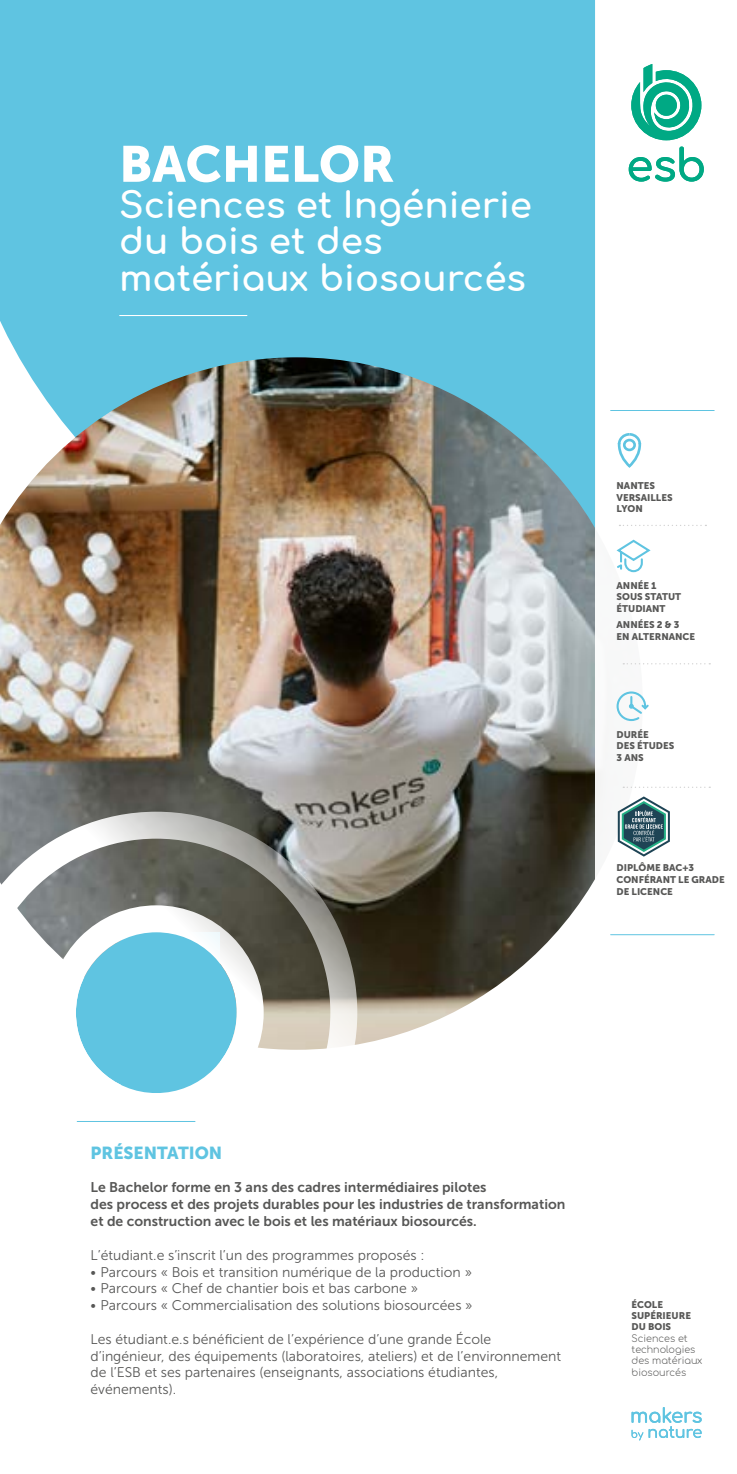
<style>
.page{position:relative;width:737px;height:1474px;background:#fff}
.page>*{position:absolute;margin:0;border:0;box-sizing:border-box;transform-origin:0 0}
.t1{font:50.4px "Museo Sans 900";color:#fff}
.t2{font:700 35.7px/36.2px "Comfortaa";color:#fff}
.t3{font:17.32px "Museo Sans 900";color:#5fc4e1}
.t4{font:14px/16.8px "Museo Sans 300";color:#575756}
.t5{font:14px/16.8px "Museo Sans 700";color:#575756}
.t6{font:9.62px/11.5px "Museo Sans 900";color:#575756}
.t7{font:300 9.62px/11.4px "Comfortaa";color:#575756}
</style>
<div class="page">
<div style="left:0;top:0;width:595px;height:357px;background:#5fc4e1"></div>
<img style="left:0;top:357px;width:595px;height:688px">
<hr style="left:120px;top:315px;width:127px;height:1px;background:#fff">
<img style="left:0;top:811px;width:357px;height:311px">
<hr style="left:77px;top:1121px;width:118px;height:1px;background:#5fc4e1">
<svg style="left:631px;top:64px;width:70px;height:76px"></svg>
<svg style="left:628px;top:146px;width:75px;height:36px"></svg>
<svg style="left:616px;top:539px;width:35px;height:34px"></svg>
<svg style="left:616px;top:691px;width:33px;height:31px"></svg>
<svg style="left:631px;top:1407px;width:70px;height:33px"></svg>
<hr style="left:610px;top:410px;width:104px;height:1px;background:#5fc4e1">
<svg style="left:623px;top:663px;width:87px;height:1px"></svg>
<svg style="left:623px;top:786px;width:87px;height:2px"></svg>
<hr style="left:610px;top:934px;width:104px;height:1px;background:#5fc4e1">
<svg style="left:617px;top:433px;width:25px;height:35px"></svg>
<div style="left:623px;top:439px;width:13px;height:12px;border:3px solid #5fc4e1;border-radius:50%"></div>
<svg style="left:619px;top:525px;width:87px;height:1px"></svg>
<svg style="left:618px;top:796px;width:52px;height:60px"></svg>
<h1 class="t1" style="left:119px;top:135px;width:277px">BACHELOR</h1>
<h2 class="t2" style="left:119px;top:182px;width:414px">Sciences et Ingénierie du bois et des matériaux biosourcés</h2>
<p class="t6" style="left:616px;top:480px;width:58px">NANTES<br>VERSAILLES<br>LYON</p>
<p class="t6" style="left:616px;top:579px;width:66px">ANNÉE 1<br>SOUS STATUT<br>ÉTUDIANT</p>
<p class="t6" style="left:616px;top:619px;width:80px">ANNÉES 2 &amp; 3<br>EN ALTERNANCE</p>
<p class="t6" style="left:616px;top:728px;width:59px">DURÉE<br>DES ÉTUDES<br>3 ANS</p>
<p class="t6" style="left:616px;top:862px;width:110px">DIPLÔME BAC+3<br>CONFÉRANT LE GRADE<br>DE LICENCE</p>
<p class="t3" style="left:91px;top:1142px;width:133px">PRÉSENTATION</p>
<p class="t5" style="left:91px;top:1179px;width:476px">Le Bachelor forme en 3 ans des cadres intermédiaires pilotes<br>des process et des projets durables pour les industries de transformation et de construction avec le bois et les matériaux biosourcés.</p>
<p class="t4" style="left:91px;top:1246px;width:335px">L’étudiant.e s’inscrit l’un des programmes proposés :</p>
<p class="t4" style="left:91px;top:1263px;width:383px">• Parcours « Bois et transition numérique de la production »</p>
<p class="t4" style="left:91px;top:1280px;width:329px">• Parcours « Chef de chantier bois et bas carbone »</p>
<p class="t4" style="left:91px;top:1296px;width:383px">• Parcours « Commercialisation des solutions biosourcées »</p>
<p class="t4" style="left:91px;top:1330px;width:472px">Les étudiant.e.s bénéficient de l’expérience d’une grande École d’ingénieur, des équipements (laboratoires, ateliers) et de l’environnement de l’ESB et ses partenaires (enseignants, associations étudiantes, événements).</p>
<p class="t6" style="left:631px;top:1298px;width:61px">ÉCOLE<br>SUPÉRIEURE<br>DU BOIS</p>
<p class="t7" style="left:631px;top:1330px;width:72px">Sciences et technologies des matériaux biosourcés</p>
</div>
